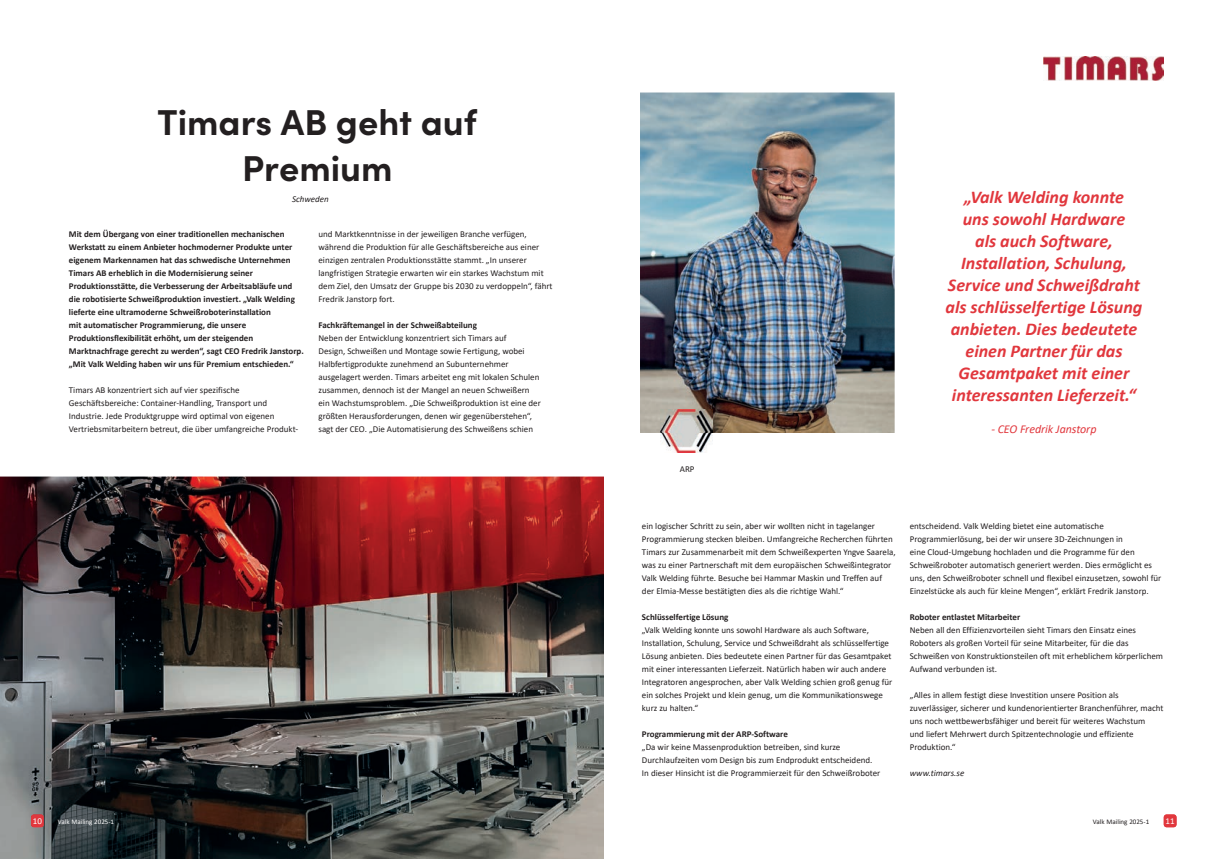
<style>
.page{position:relative;width:1208px;height:859px;background:#fff}
.page>*{position:absolute;margin:0;border:0;box-sizing:border-box;transform-origin:0 0}
.t1{font:700 36px/46px "Sofia Pro";color:#231f20;text-align:center}
.t2{font:italic 700 18px/22px "Calibri";color:#e1373d;text-align:center}
.t3{font:italic 12px "Calibri";letter-spacing:-.005em;color:#e1373d}
.t4{font:9px/13px "Calibri";color:#231f20}
.t5{font:700 9px/13px "Calibri";color:#231f20}
.t6{font:italic 9px "Calibri";color:#231f20}
.t7{font:9px "Calibri";color:#fff}
.t8{font:7px "Calibri";color:#231f20}
.t9{font:7px "Calibri";color:#fff}
</style>
<div class="page">
<div style="left:1163px;top:814px;width:13px;height:13px;background:#e1373d;border-radius:3px"></div>
<img style="left:0;top:477px;width:604px;height:382px">
<img style="left:640px;top:93px;width:254px;height:340px">
<div style="left:31px;top:814px;width:13px;height:13px;background:#e1373d;border-radius:3px"></div>
<img style="left:1043px;top:57px;width:120px;height:23px">
<img style="left:660px;top:409px;width:52px;height:43px">
<h1 class="t1" style="left:158px;top:97px;width:321px">Timars AB geht auf<br>Premium</h1>
<p class="t6" style="left:292px;top:193px;width:38px">Schweden</p>
<p class="t5" style="left:69px;top:228px;width:236px">Mit dem Übergang von einer traditionellen mechanischen Werkstatt zu einem Anbieter hochmoderner Produkte unter eigenem Markennamen hat das schwedische Unternehmen Timars AB erheblich in die Modernisierung seiner Produktionsstätte, die Verbesserung der Arbeitsabläufe und die robotisierte Schweißproduktion investiert. „Valk Welding lieferte eine ultramoderne Schweißroboterinstallation<br>mit automatischer Programmierung, die unsere Produktionsflexibilität erhöht, um der steigenden Marktnachfrage gerecht zu werden“, sagt CEO Fredrik Janstorp. „Mit Valk Welding haben wir uns für Premium entschieden.“</p>
<p class="t4" style="left:69px;top:383px;width:231px">Timars AB konzentriert sich auf vier spezifische Geschäftsbereiche: Container-Handling, Transport und Industrie. Jede Produktgruppe wird optimal von eigenen Vertriebsmitarbeitern betreut, die über umfangreiche Produkt-</p>
<p class="t4" style="left:318px;top:227px;width:236px">und Marktkenntnisse in der jeweiligen Branche verfügen, während die Produktion für alle Geschäftsbereiche aus einer einzigen zentralen Produktionsstätte stammt. „In unserer langfristigen Strategie erwarten wir ein starkes Wachstum mit dem Ziel, den Umsatz der Gruppe bis 2030 zu verdoppeln“, fährt Fredrik Janstorp fort.</p>
<p class="t5" style="left:318px;top:318px;width:160px">Fachkräftemangel in der Schweißabteilung</p>
<p class="t4" style="left:318px;top:331px;width:224px">Neben der Entwicklung konzentriert sich Timars auf<br>Design, Schweißen und Montage sowie Fertigung, wobei Halbfertigprodukte zunehmend an Subunternehmer ausgelagert werden. Timars arbeitet eng mit lokalen Schulen zusammen, dennoch ist der Mangel an neuen Schweißern ein Wachstumsproblem. „Die Schweißproduktion ist eine der größten Herausforderungen, denen wir gegenüberstehen“, sagt der CEO. „Die Automatisierung des Schweißens schien</p>
<p class="t7" style="left:33px;top:815px;width:11px">10</p>
<p class="t9" style="left:58px;top:817px;width:58px">Valk Mailing 2025-1</p>
<p class="t4" style="left:680px;top:462px;width:16px">ARP</p>
<p class="t2" style="left:945px;top:185px;width:198px">„Valk Welding konnte<br>uns sowohl Hardware<br>als auch Software,<br>Installation, Schulung,<br>Service und Schweißdraht als schlüsselfertige Lösung anbieten. Dies bedeutete einen Partner für das<br>Gesamtpaket mit einer interessanten Lieferzeit.“</p>
<h3 class="t3" style="left:991px;top:421px;width:107px">- CEO Fredrik Janstorp</h3>
<p class="t4" style="left:642px;top:519px;width:255px">ein logischer Schritt zu sein, aber wir wollten nicht in tagelanger Programmierung stecken bleiben. Umfangreiche Recherchen führten Timars zur Zusammenarbeit mit dem Schweißexperten Yngve Saarela, was zu einer Partnerschaft mit dem europäischen Schweißintegrator Valk Welding führte. Besuche bei Hammar Maskin und Treffen auf der Elmia-Messe bestätigten dies als die richtige Wahl.“</p>
<p class="t5" style="left:642px;top:610px;width:88px">Schlüsselfertige Lösung</p>
<p class="t4" style="left:642px;top:623px;width:252px">„Valk Welding konnte uns sowohl Hardware als auch Software, Installation, Schulung, Service und Schweißdraht als schlüsselfertige Lösung anbieten. Dies bedeutete einen Partner für das Gesamtpaket mit einer interessanten Lieferzeit. Natürlich haben wir auch andere Integratoren angesprochen, aber Valk Welding schien groß genug für ein solches Projekt und klein genug, um die Kommunikationswege kurz zu halten.“</p>
<p class="t5" style="left:642px;top:727px;width:147px">Programmierung mit der ARP-Software</p>
<p class="t4" style="left:642px;top:740px;width:240px">„Da wir keine Massenproduktion betreiben, sind kurze<br>Durchlaufzeiten vom Design bis zum Endprodukt entscheidend.<br>In dieser Hinsicht ist die Programmierzeit für den Schweißroboter</p>
<p class="t4" style="left:909px;top:519px;width:253px">entscheidend. Valk Welding bietet eine automatische Programmierlösung, bei der wir unsere 3D-Zeichnungen in<br>eine Cloud-Umgebung hochladen und die Programme für den Schweißroboter automatisch generiert werden. Dies ermöglicht es uns, den Schweißroboter schnell und flexibel einzusetzen, sowohl für Einzelstücke als auch für kleine Mengen“, erklärt Fredrik Janstorp.</p>
<p class="t5" style="left:909px;top:610px;width:112px">Roboter entlastet Mitarbeiter</p>
<p class="t4" style="left:909px;top:623px;width:255px">Neben all den Effizienzvorteilen sieht Timars den Einsatz eines Roboters als großen Vorteil für seine Mitarbeiter, für die das Schweißen von Konstruktionsteilen oft mit erheblichem körperlichem Aufwand verbunden ist.</p>
<p class="t4" style="left:909px;top:688px;width:255px">„Alles in allem festigt diese Investition unsere Position als zuverlässiger, sicherer und kundenorientierter Branchenführer, macht uns noch wettbewerbsfähiger und bereit für weiteres Wachstum<br>und liefert Mehrwert durch Spitzentechnologie und effiziente Produktion.“</p>
<p class="t6" style="left:909px;top:766px;width:56px">www.timars.se</p>
<p class="t8" style="left:1093px;top:817px;width:58px">Valk Mailing 2025-1</p>
<p class="t7" style="left:1165px;top:815px;width:11px">11</p>
</div>
